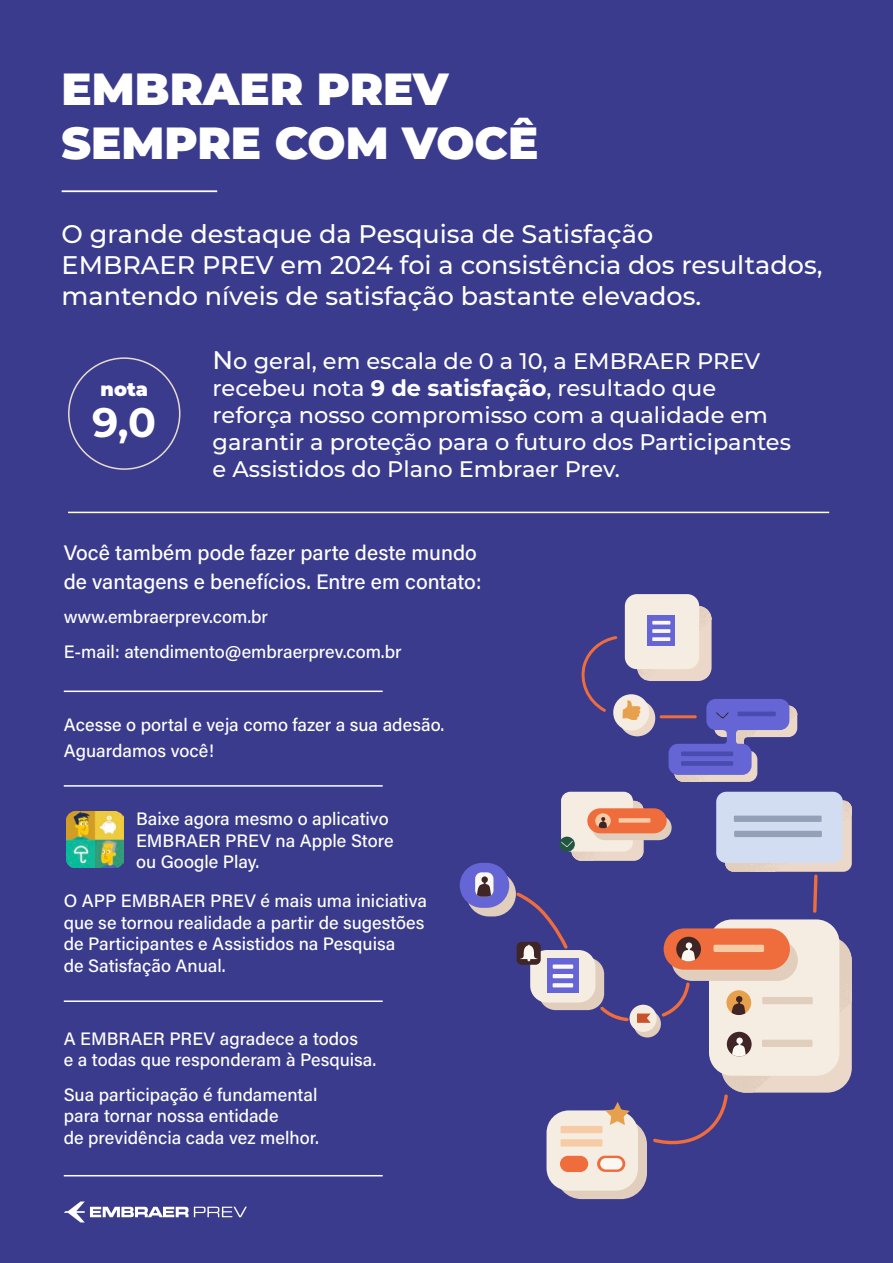
<style>
.page{position:relative;width:893px;height:1263px;background:#3b3b8e}
.page>*{position:absolute;margin:0;border:0;box-sizing:border-box;transform-origin:0 0}
.t1{font:900 45px "Montserrat";color:#fff}
.texto{font:700 41.25px "Montserrat";color:#fff}
.texto-2{font:500 25.5px/30.6px "Montserrat";color:#fff}
.texto-3{font:500 22.5px/27px "Montserrat";color:#fff}
.texto-4{font:500 21px "Acumin Pro";color:#fff}
.texto-5{font:900 19.05px "Montserrat";color:#fff}
.texto-6{font:500 18px/21.6px "Acumin Pro";color:#fff}
.s1{font-size:25.5px}
.s2{font-weight:700}
</style>
<div class="page">
<hr style="left:64px;top:690px;width:319px;height:2px;background:#fff">
<hr style="left:64px;top:785px;width:319px;height:2px;background:#fff">
<hr style="left:64px;top:1000px;width:319px;height:2px;background:#fff">
<hr style="left:62px;top:190px;width:155px;height:2px;background:#fff">
<img style="left:67px;top:811px;width:56px;height:57px">
<hr style="left:68px;top:512px;width:761px;height:1px;background:#fff">
<div style="left:68px;top:357px;width:112px;height:113px;border:2px solid #e7dbce;border-radius:50%"></div>
<svg style="left:64px;top:1201px;width:183px;height:21px"></svg>
<hr style="left:64px;top:1175px;width:319px;height:1px;background:#fff">
<div style="left:634px;top:1010px;width:27px;height:27px;background:#e6d4c4;border-radius:50%"></div>
<div style="left:555px;top:1119px;width:92px;height:80px;background:#e2cebc;border-radius:26px"></div>
<div style="left:547px;top:1110px;width:91px;height:81px;background:#f5ede2;border-radius:22px"></div>
<div style="left:560px;top:1139px;width:42px;height:7px;background:#f7cba6"></div>
<div style="left:561px;top:1126px;width:41px;height:7px;background:#f7cba6"></div>
<svg style="left:605px;top:1102px;width:25px;height:23px"></svg>
<div style="left:560px;top:1156px;width:28px;height:16px;background:#ef6d3d;border-radius:8px"></div>
<svg style="left:597px;top:1156px;width:28px;height:16px"></svg>
<div style="left:600px;top:1158px;width:22px;height:11px;background:#fbf7f1;border-radius:6px"></div>
<div style="left:629px;top:1005px;width:28px;height:27px;background:#f5ede2;border-radius:50%"></div>
<div style="left:539px;top:958px;width:65px;height:52px;background:#e2cebc;border-radius:17px"></div>
<div style="left:530px;top:950px;width:65px;height:52px;background:#f5ede2;border-radius:17px"></div>
<div style="left:517px;top:942px;width:24px;height:23px;background:#3f2525;border-radius:5px"></div>
<div style="left:547px;top:958px;width:32px;height:35px;background:#6565d5"></div>
<div style="left:553px;top:964px;width:20px;height:5px;background:#fbf7f1"></div>
<hr style="left:553px;top:974px;width:20px;height:4px;background:#fbf7f1">
<svg style="left:553px;top:983px;width:20px;height:4px"></svg>
<div style="left:466px;top:871px;width:50px;height:45px;background:#e2cebc;border-radius:22px"></div>
<div style="left:460px;top:863px;width:49px;height:45px;background:#6565d5;border-radius:22px"></div>
<svg style="left:475px;top:872px;width:18px;height:25px"></svg>
<div style="left:709px;top:919px;width:130px;height:157px;background:#f5ede2;border-radius:23px"></div>
<div style="left:664px;top:928px;width:126px;height:42px;background:#ef6d3d;border-radius:21px"></div>
<svg style="left:600px;top:1006px;width:28px;height:15px"></svg>
<svg style="left:516px;top:892px;width:52px;height:69px"></svg>
<svg style="left:637px;top:936px;width:215px;height:208px"></svg>
<svg style="left:725px;top:800px;width:127px;height:113px"></svg>
<div style="left:716px;top:792px;width:127px;height:71px;background:#d3ddf1;border-radius:10px"></div>
<div style="left:734px;top:816px;width:88px;height:6px;background:#94a0b7"></div>
<div style="left:734px;top:831px;width:88px;height:6px;background:#94a0b7"></div>
<div style="left:561px;top:792px;width:72px;height:59px;background:#f5ede2;border-radius:9px"></div>
<svg style="left:559px;top:837px;width:16px;height:15px"></svg>
<div style="left:592px;top:815px;width:80px;height:25px;background:#e2cebc;border-radius:13px"></div>
<div style="left:587px;top:808px;width:80px;height:25px;background:#ef6d3d;border-radius:13px"></div>
<div style="left:619px;top:818px;width:31px;height:5px;background:#f7cba6"></div>
<svg style="left:561px;top:801px;width:82px;height:60px"></svg>
<svg style="left:637px;top:606px;width:75px;height:75px;background:#dccac3"></svg>
<div style="left:625px;top:594px;width:74px;height:75px;background:#f5ede2;border-radius:12px"></div>
<div style="left:647px;top:616px;width:28px;height:30px;background:#6565d5"></div>
<svg style="left:652px;top:621px;width:18px;height:4px"></svg>
<svg style="left:652px;top:629px;width:18px;height:4px"></svg>
<svg style="left:652px;top:637px;width:18px;height:4px"></svg>
<div style="left:706px;top:699px;width:83px;height:31px;background:#6565d5;border-radius:9px"></div>
<div style="left:669px;top:744px;width:83px;height:31px;background:#6565d5;border-radius:9px"></div>
<svg style="left:674px;top:705px;width:123px;height:77px"></svg>
<div style="left:681px;top:751px;width:52px;height:5px;background:#4a4aaf"></div>
<hr style="left:738px;top:712px;width:38px;height:4px;background:#4a4aaf">
<div style="left:681px;top:761px;width:52px;height:5px;background:#4a4aaf"></div>
<svg style="left:581px;top:636px;width:36px;height:76px"></svg>
<hr style="left:660px;top:715px;width:37px;height:3px;background:#ef6d3d">
<div style="left:619px;top:700px;width:36px;height:36px;background:#ecd8c9;border-radius:18px"></div>
<div style="left:613px;top:694px;width:36px;height:37px;background:#f5ede2;border-radius:18px"></div>
<svg style="left:623px;top:700px;width:18px;height:20px"></svg>
<p class="t1" style="left:62px;top:55px;width:388px">EMBRAER PREV</p>
<p class="t1" style="left:62px;top:109px;width:478px">SEMPRE COM VOCÊ</p>
<p class="texto-2" style="left:62px;top:218px;width:763px">O grande destaque da Pesquisa de Satisfação<br>EMBRAER PREV em 2024 foi a consistência dos resultados, mantendo níveis de satisfação bastante elevados.</p>
<p class="texto-5" style="left:100px;top:375px;width:49px">nota</p>
<p class="texto" style="left:92px;top:392px;width:65px">9,0</p>
<p class="texto-3" style="left:213px;top:347px;width:580px"><span class="s1">N</span>o geral, em escala de 0 a 10, a EMBRAER PREV recebeu nota <span class="s2">9 de satisfação</span>, resultado que reforça nosso compromisso com a qualidade em garantir a proteção para o futuro dos Participantes e Assistidos do Plano Embraer Prev.</p>
<p class="texto-4" style="left:64px;top:538px;width:415px">Você também pode fazer parte deste mundo</p>
<p class="texto-4" style="left:64px;top:567px;width:419px">de vantagens e benefícios. Entre em contato:</p>
<p class="texto-6" style="left:64px;top:605px;width:206px">www.embraerprev.com.br</p>
<p class="texto-6" style="left:64px;top:640px;width:339px">E-mail: atendimento@embraerprev.com.br</p>
<p class="texto-6" style="left:64px;top:713px;width:382px">Acesse o portal e veja como fazer a sua adesão.</p>
<p class="texto-6" style="left:64px;top:739px;width:152px">Aguardamos você!</p>
<p class="texto-6" style="left:136px;top:807px;width:259px">Baixe agora mesmo o aplicativo<br>EMBRAER PREV na Apple Store ou Google Play.</p>
<p class="texto-6" style="left:64px;top:889px;width:365px">O APP EMBRAER PREV é mais uma iniciativa que se tornou realidade a partir de sugestões de Participantes e Assistidos na Pesquisa<br>de Satisfação Anual.</p>
<p class="texto-6" style="left:64px;top:1027px;width:314px">A EMBRAER PREV agradece a todos<br>e a todas que responderam à Pesquisa.</p>
<p class="texto-6" style="left:64px;top:1083px;width:257px">Sua participação é fundamental para tornar nossa entidade<br>de previdência cada vez melhor.</p>
</div>
